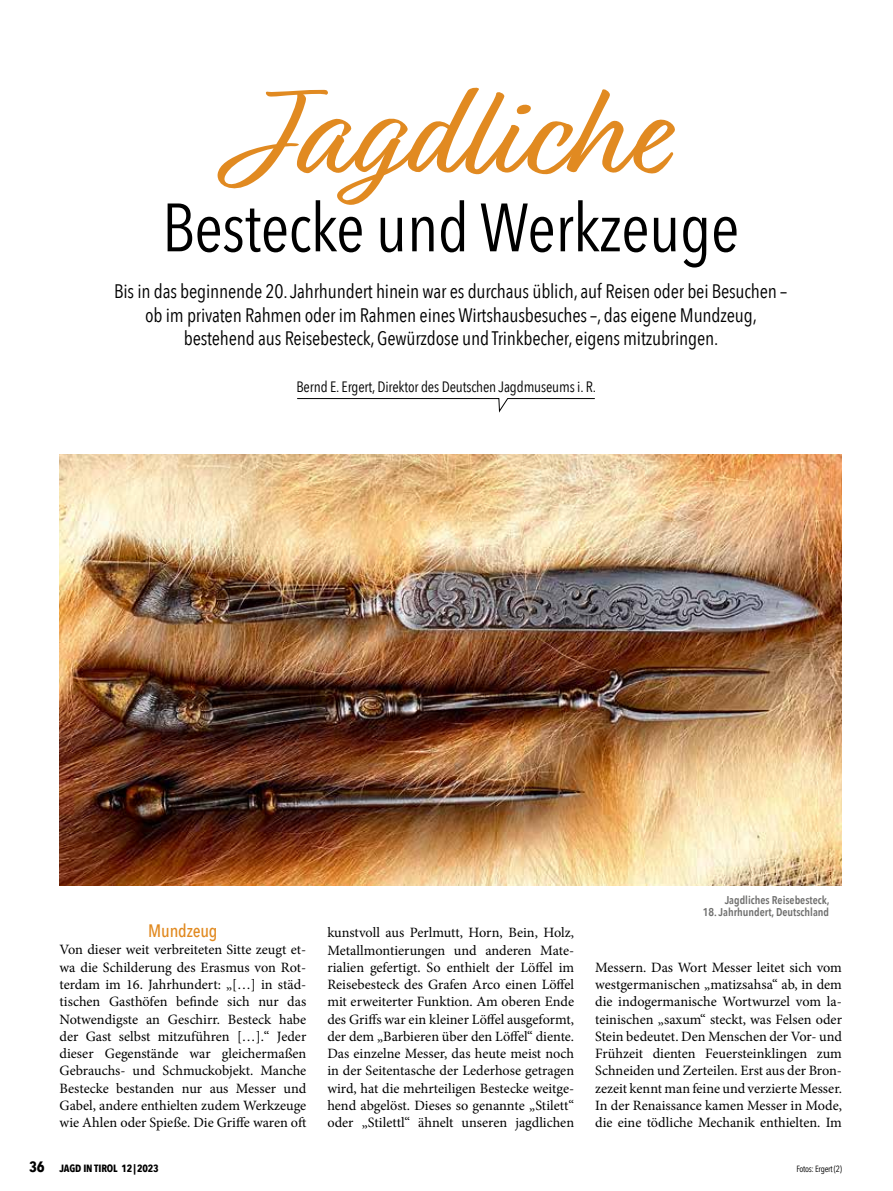
<style>
.page{position:relative;width:893px;height:1191px;background:#fff}
.page>*{position:absolute;margin:0;border:0;box-sizing:border-box;transform-origin:0 0}
.t1{font:135px "Relation";color:#e18a21}
.t2{font:67.5px "Avenir Next Condensed";letter-spacing:-.01em;color:#000}
.t3{font:19.5px/23.4px "Avenir Next Condensed";letter-spacing:-.01em;color:#000;text-align:center}
.t4{font:500 18px "Avenir Next Condensed";letter-spacing:-.01em;color:#e18a21}
.t5{font:15px "Avenir Next Condensed";letter-spacing:-.01em;color:#000}
.t6{font:14.25px/17.2px "Minion Pro";color:#000;text-align:justify}
.t7{font:600 11.25px "Avenir Next Condensed";color:#6f6f6e}
.t8{font:700 10.5px "Avenir Next Condensed";letter-spacing:-.01em;color:#000}
.t9{font:9px "Avenir Next Condensed";letter-spacing:-.03em;color:#000}
.s1{font-size:15px}
</style>
<div class="page">
<svg style="left:297px;top:398px;width:298px;height:14px"></svg>
<img style="left:60px;top:454px;width:782px;height:431px">
<h1 class="t1" style="left:238px;top:57px;width:426px">Jagdliche</h1>
<h2 class="t2" style="left:162px;top:170px;width:579px">Bestecke und Werkzeuge</h2>
<p class="t3" style="left:114px;top:279px;width:675px">Bis in das beginnende 20. Jahrhundert hinein war es durchaus üblich, auf Reisen oder bei Besuchen – ob im privaten Rahmen oder im Rahmen eines Wirtshausbesuches –, das eigene Mundzeug, bestehend aus Reisebesteck, Gewürzdose und Trinkbecher, eigens mitzubringen.</p>
<p class="t5" style="left:296px;top:374px;width:301px">Bernd E. Ergert, Direktor des Deutschen Jagdmuseums i. R.</p>
<p class="t4" style="left:148px;top:920px;width:71px">Mundzeug</p>
<p class="t6" style="left:60px;top:941px;width:248px">Von dieser weit verbreiteten Sitte zeugt et&shy;wa die Schilderung des Erasmus von Rot&shy;terdam im 16. Jahrhundert: „[…] in städ&shy;tischen Gasthöfen befinde sich nur das Notwendigste an Geschirr. Besteck habe der Gast selbst mitzuführen […].“ Jeder dieser Gegenstände war gleichermaßen Gebrauchs- und Schmuckobjekt. Manche Bestecke bestanden nur aus Messer und Gabel, andere enthielten zudem Werkzeuge wie Ahlen oder Spieße. Die Griffe waren oft</p>
<p class="t6" style="left:327px;top:924px;width:248px">kunstvoll aus Perlmutt, Horn, Bein, Holz, Metallmontierungen und anderen Mate&shy;rialien gefertigt. So enthielt der Löffel im Reisebesteck des Grafen Arco einen Löffel mit erweiterter Funktion. Am oberen Ende des Griffs war ein kleiner Löffel ausgeformt, der dem „Barbieren über den Löffel“ diente.<br>Das einzelne Messer, das heute meist noch in der Seitentasche der Lederhose getragen wird, hat die mehrteiligen Bestecke weitge&shy;hend abgelöst. Dieses so genannte „Stilett“ oder „Stilettl“ ähnelt unseren jagdlichen</p>
<p class="t7" style="left:725px;top:890px;width:106px">Jagdliches Reisebesteck,</p>
<p class="t7" style="left:703px;top:902px;width:128px">18. Jahrhundert, Deutschland</p>
<p class="t6" style="left:595px;top:958px;width:248px">Messern. Das Wort Messer leitet sich vom westgermanischen „matizsahsa“ ab, in dem die indogermanische Wortwurzel vom la&shy;teinischen „saxum“ steckt, was Felsen oder Stein bedeutet. Den Menschen der Vor- und Frühzeit dienten Feuersteinklingen zum Schneiden und Zerteilen. Erst aus der Bron&shy;zezeit kennt man feine und verzierte Messer.<br>In der Renaissance kamen Messer in Mode, die eine tödliche Mechanik enthielten. Im</p>
<p class="t8" style="left:29px;top:1161px;width:131px"><span class="s1">36</span> JAGD IN TIROL 12|2023</p>
<p class="t9" style="left:796px;top:1161px;width:47px">Fotos: Ergert (2)</p>
</div>
